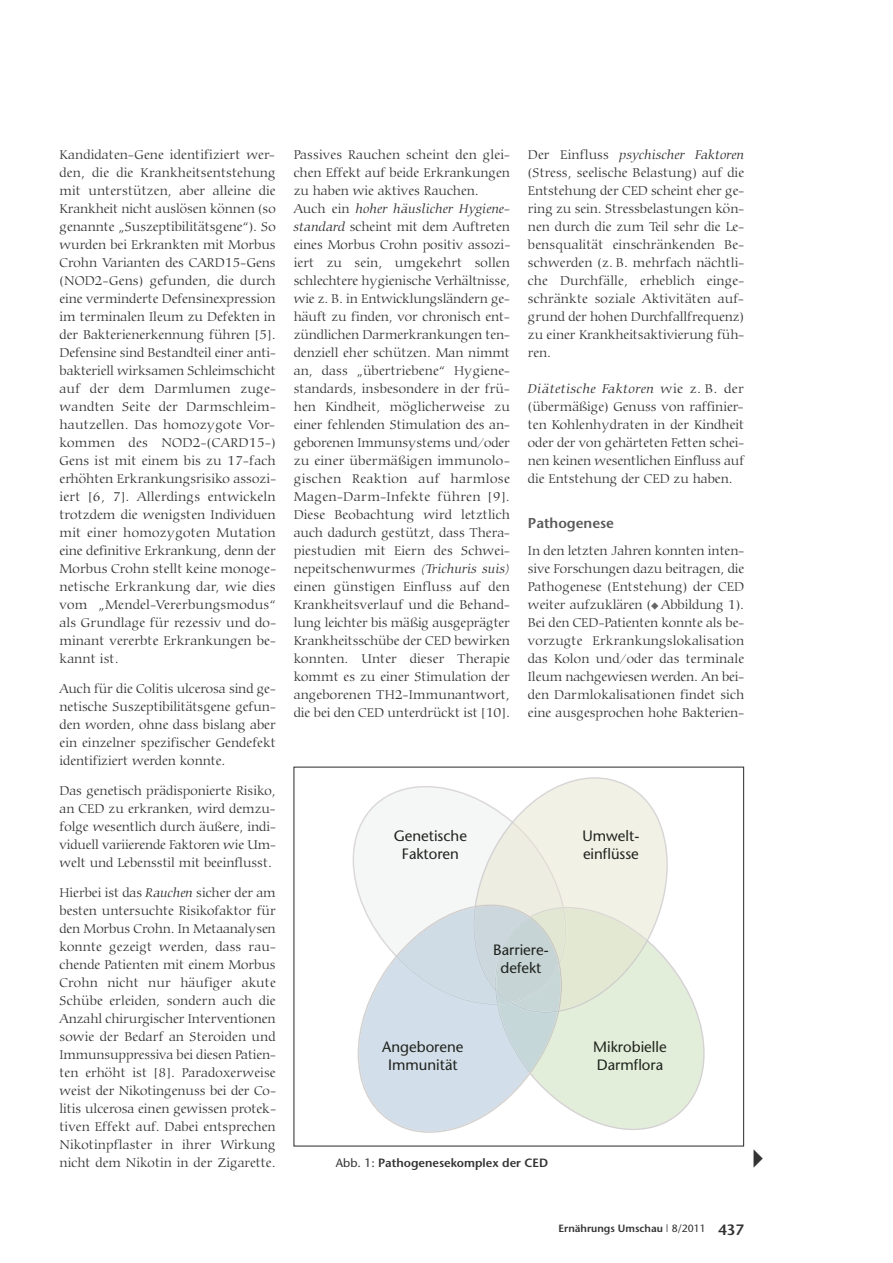
<style>
.page{position:relative;width:893px;height:1263px;background:#fff}
.page>*{position:absolute;margin:0;border:0;box-sizing:border-box;transform-origin:0 0}
.t1{font:21px "European Pi Three";color:#343334}
.t2{font:15px/18px "Stone Sans";color:#20231e;text-align:center}
.t3{font:600 14.25px "Stone Sans";color:#5a5959}
.t4{font:300 13.5px/18px "Carmina BT";color:#343334;text-align:justify}
.t5{font:600 12px "Stone Sans";color:#343334}
.t6{font:600 10.5px "Stone Sans";color:#343334}
.s1{font-style:italic}
.s2{font-family:"European Pi One";font-weight:400;font-size:7.5px;color:#656465}
.s3{font-weight:400}
.s4{font-size:15px}
</style>
<div class="page">
<svg style="left:353px;top:777px;width:352px;height:356px"></svg>
<p class="t4" style="left:60px;top:147px;width:218px">Kandidaten-Gene identifiziert wer&shy;den, die die Krankheitsentstehung mit unterstützen, aber alleine die Krankheit nicht auslösen können (so genannte „Suszeptibilitätsgene“). So wurden bei Erkrankten mit Morbus Crohn Varianten des CARD15-Gens (NOD2-Gens) gefunden, die durch eine verminderte Defensinexpression im terminalen Ileum zu Defekten in der Bakterienerkennung führen [5].<br>Defensine sind Bestandteil einer anti&shy;bakteriell wirksamen Schleimschicht auf der dem Darmlumen zuge&shy;wandten Seite der Darmschleim&shy;hautzellen. Das homozygote Vor&shy;kommen des NOD2-(CARD15-)<br>Gens ist mit einem bis zu 17-fach erhöhten Erkrankungsrisiko assozi&shy;iert [6, 7]. Allerdings entwickeln trotzdem die wenigsten Individuen mit einer homozygoten Mutation eine definitive Erkrankung, denn der Morbus Crohn stellt keine monoge&shy;netische Erkrankung dar, wie dies vom „Mendel-Vererbungsmodus“ als Grundlage für rezessiv und do&shy;minant vererbte Erkrankungen be&shy;kannt ist.</p>
<p class="t4" style="left:60px;top:681px;width:218px">Auch für die Colitis ulcerosa sind ge&shy;netische Suszeptibilitätsgene gefun&shy;den worden, ohne dass bislang aber ein einzelner spezifischer Gendefekt identifiziert werden konnte.</p>
<p class="t4" style="left:60px;top:783px;width:218px">Das genetisch prädisponierte Risiko, an CED zu erkranken, wird demzu&shy;folge wesentlich durch äußere, indi&shy;viduell variierende Faktoren wie Um&shy;welt und Lebensstil mit beeinflusst.</p>
<p class="t4" style="left:60px;top:885px;width:218px">Hierbei ist das <span class="s1">Rauchen</span> sicher der am besten untersuchte Risikofaktor für den Morbus Crohn. In Metaanalysen konnte gezeigt werden, dass rau&shy;chende Patienten mit einem Morbus Crohn nicht nur häufiger akute Schübe erleiden, sondern auch die Anzahl chirurgischer Interventionen sowie der Bedarf an Steroiden und Immunsuppressiva bei diesen Patien&shy;ten erhöht ist [8]. Paradoxerweise weist der Nikotingenuss bei der Co&shy;litis ulcerosa einen gewissen protek&shy;tiven Effekt auf. Dabei entsprechen Nikotinpflaster in ihrer Wirkung nicht dem Nikotin in der Zigarette.</p>
<p class="t4" style="left:294px;top:147px;width:218px;text-align:left">Passives Rauchen scheint den glei&shy;chen Effekt auf beide Erkrankungen zu haben wie aktives Rauchen.<br>Auch ein <span class="s1">hoher häuslicher Hygiene&shy;standard</span> scheint mit dem Auftreten eines Morbus Crohn positiv assozi&shy;iert zu sein, umgekehrt sollen schlechtere hygienische Verhältnisse, wie z. B. in Entwicklungsländern ge&shy;häuft zu finden, vor chronisch ent&shy;zündlichen Darmerkrankungen ten&shy;denziell eher schützen. Man nimmt an, dass „übertriebene“ Hygiene&shy;standards, insbesondere in der frü&shy;hen Kindheit, möglicherweise zu einer fehlenden Stimulation des an&shy;geborenen Immunsystems und/oder zu einer übermäßigen immunolo&shy;gischen Reaktion auf harmlose Magen-Darm-Infekte führen [9].<br>Diese Beobachtung wird letztlich auch dadurch gestützt, dass Thera&shy;piestudien mit Eiern des Schwei&shy;nepeitschenwurmes <span class="s1">(Trichuris suis) </span>einen günstigen Einfluss auf den Krankheitsverlauf und die Behand&shy;lung leichter bis mäßig ausgeprägter Krankheitsschübe der CED bewirken konnten. Unter dieser Therapie kommt es zu einer Stimulation der angeborenen TH2-Immunantwort, die bei den CED unterdrückt ist [10].</p>
<p class="t4" style="left:528px;top:147px;width:218px">Der Einfluss <span class="s1">psychischer Faktoren </span>(Stress, seelische Belastung) auf die Entstehung der CED scheint eher ge&shy;ring zu sein. Stressbelastungen kön&shy;nen durch die zum Teil sehr die Le&shy;bensqualität einschränkenden Be&shy;schwerden (z. B. mehrfach nächtli&shy;che Durchfälle, erheblich einge&shy;schränkte soziale Aktivitäten auf&shy;grund der hohen Durchfallfrequenz) zu einer Krankheitsaktivierung füh&shy;ren.</p>
<p class="t4" style="left:528px;top:381px;width:218px"><span class="s1">Diätetische Faktoren</span> wie z. B. der (übermäßige) Genuss von raffinier&shy;ten Kohlenhydraten in der Kindheit oder der von gehärteten Fetten schei&shy;nen keinen wesentlichen Einfluss auf die Entstehung der CED zu haben.</p>
<p class="t3" style="left:528px;top:518px;width:88px">Pathogenese</p>
<p class="t4" style="left:528px;top:543px;width:218px">In den letzten Jahren konnten inten&shy;sive Forschungen dazu beitragen, die Pathogenese (Entstehung) der CED weiter aufzuklären (<span class="s2">-</span> Abbildung 1).<br>Bei den CED-Patienten konnte als be&shy;vorzugte Erkrankungslokalisation das Kolon und/oder das terminale Ileum nachgewiesen werden. An bei&shy;den Darmlokalisationen findet sich eine ausgesprochen hohe Bakterien-</p>
<p class="t2" style="left:394px;top:829px;width:75px">Genetische<br>Faktoren</p>
<p class="t2" style="left:582px;top:829px;width:58px;text-align:left">Umwelt&shy;einflüsse</p>
<p class="t2" style="left:382px;top:1040px;width:83px">Angeborene<br>Immunität</p>
<p class="t2" style="left:493px;top:942px;width:57px">Barriere&shy;defekt</p>
<p class="t5" style="left:336px;top:1158px;width:214px"><span class="s3">Abb. 1:</span> Pathogenesekomplex der CED</p>
<p class="t2" style="left:593px;top:1040px;width:75px;text-align:left">Mikrobielle<br>Darmflora</p>
<h1 class="t1" style="left:753px;top:1150px;width:12px">-</h1>
<p class="t6" style="left:558px;top:1225px;width:187px">Ernährungs Umschau <span class="s3">| 8/2011</span> <span class="s4">437</span></p>
</div>
